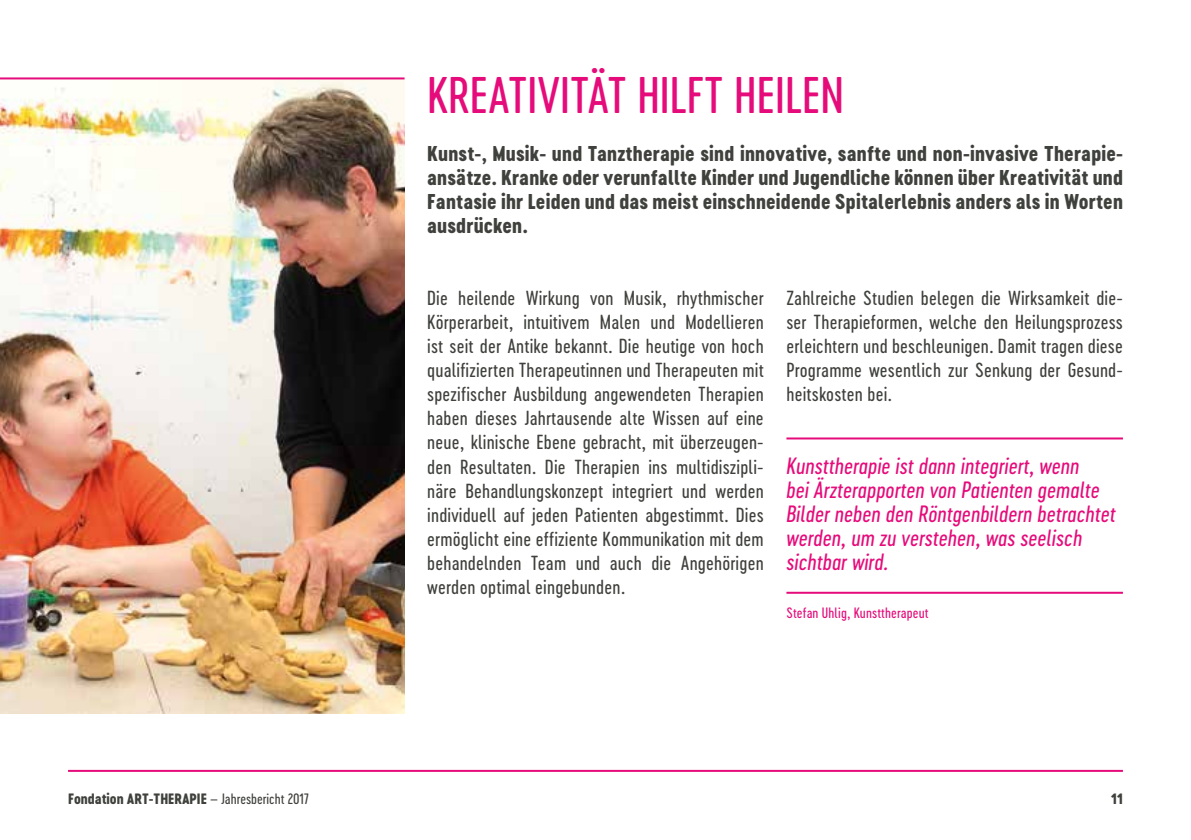
<style>
.page{position:relative;width:1191px;height:840px;background:#fff}
.page>*{position:absolute;margin:0;border:0;box-sizing:border-box;transform-origin:0 0}
.t1{font:48px "Cervo Neue Regular Neue";color:#e60b7a}
.t2{font:italic 22px/24px "Cervo Neue Regular Neue";color:#e60b7a}
.t3{font:20px/24px "Cervo Neue Extra Bold Neue";letter-spacing:.01em;color:#3f413c;text-align:justify}
.t4{font:19px/24px "Cervo Neue Regular Neue";letter-spacing:.01em;color:#3f413c;text-align:justify}
.t5{font:14px "Cervo Neue Extra Bold Neue";color:#3f413c}
.t6{font:14px "Cervo Neue Regular Neue";letter-spacing:.01em;color:#e60b7a}
.s1{font-family:"Cervo Neue Regular Neue"}
</style>
<div class="page">
<hr style="left:68px;top:769px;width:1055px;height:2px;background:#e60b7a">
<hr style="left:786px;top:437px;width:337px;height:2px;background:#e60b7a">
<hr style="left:786px;top:591px;width:337px;height:2px;background:#e60b7a">
<img style="left:0;top:79px;width:404px;height:634px">
<hr style="left:0;top:77px;width:404px;height:2px;background:#e60b7a">
<h1 class="t1" style="left:427px;top:64px;width:418px">KREATIVITÄT HILFT HEILEN</h1>
<p class="t3" style="left:427px;top:141px;width:697px">Kunst-, Musik- und Tanztherapie sind innovative, sanfte und non-invasive Therapie&shy;ansätze. Kranke oder verunfallte Kinder und Jugendliche können über Kreativität und Fantasie ihr Leiden und das meist einschneidende Spitalerlebnis anders als in Worten ausdrücken.</p>
<p class="t4" style="left:427px;top:286px;width:338px">Die heilende Wirkung von Musik, rhythmischer Körperarbeit, intuitivem Malen und Modellieren ist seit der Antike bekannt. Die heutige von hoch qualifizierten Therapeutinnen und Therapeuten mit spezifischer Ausbildung angewendeten Therapien haben dieses Jahrtausende alte Wissen auf eine neue, klinische Ebene gebracht, mit überzeugen&shy;den Resultaten. Die Therapien ins multidiszipli&shy;näre Behandlungskonzept integriert und werden individuell auf jeden Patienten abgestimmt. Dies ermöglicht eine effiziente Kommunikation mit dem behandelnden Team und auch die Angehörigen werden optimal eingebunden.</p>
<p class="t4" style="left:786px;top:286px;width:338px">Zahlreiche Studien belegen die Wirksamkeit die&shy;ser Therapieformen, welche den Heilungsprozess erleichtern und beschleunigen. Damit tragen diese Programme wesentlich zur Senkung der Gesund&shy;heitskosten bei.</p>
<p class="t2" style="left:786px;top:453px;width:331px">Kunsttherapie ist dann integriert, wenn<br>bei Ärzterapporten von Patienten gemalte Bilder neben den Röntgenbildern betrachtet werden, um zu verstehen, was seelisch sichtbar wird.</p>
<p class="t6" style="left:786px;top:603px;width:144px">Stefan Uhlig, Kunsttherapeut</p>
<p class="t5" style="left:68px;top:788px;width:242px">Fondation ART-THERAPIE <span class="s1">– Jahresbericht 2017</span></p>
<p class="t5" style="left:1111px;top:788px;width:13px">11</p>
</div>
